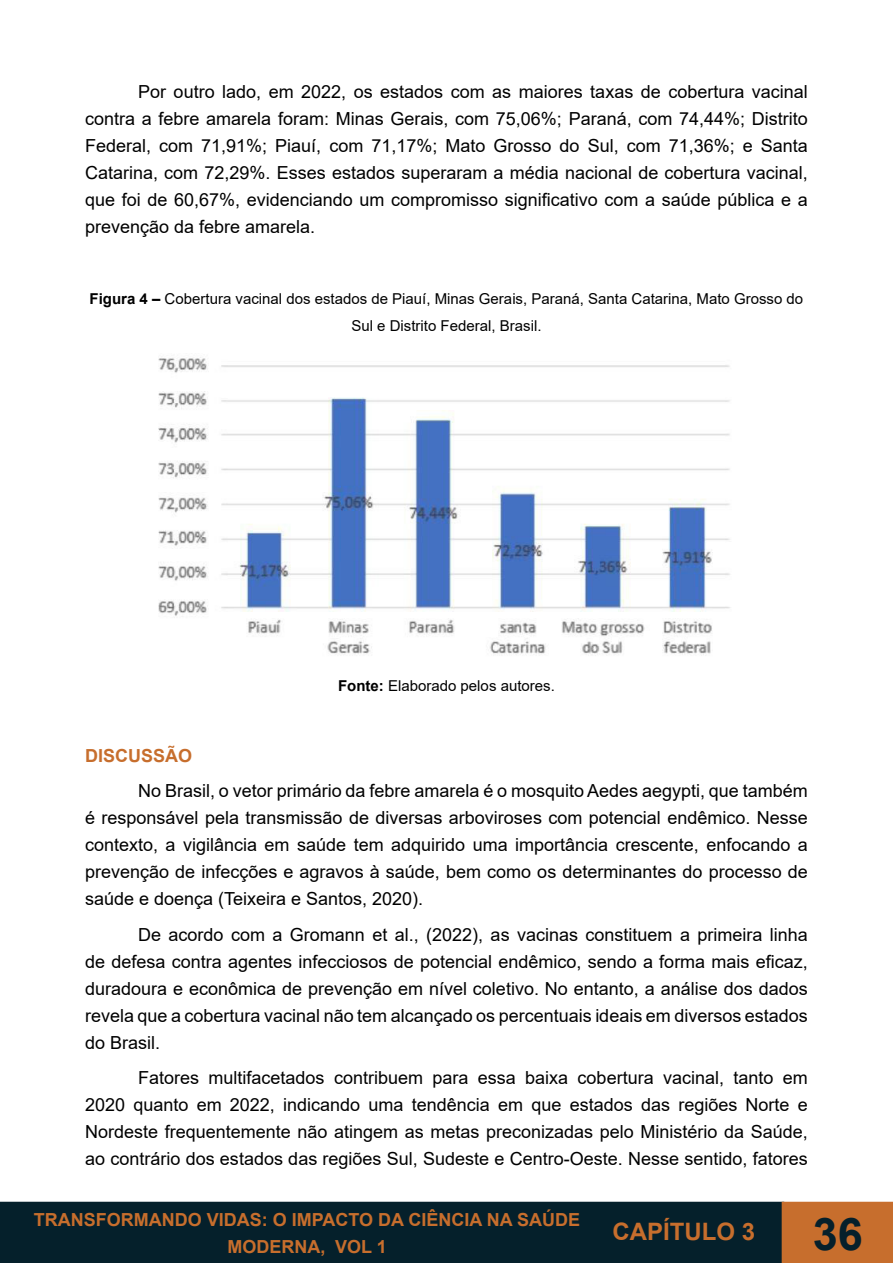
<style>
.page{position:relative;width:893px;height:1263px;background:#fff}
.page>*{position:absolute;margin:0;border:0;box-sizing:border-box;transform-origin:0 0}
.t1{font:700 45px "Arial";color:#05202b}
.t2{font:700 24px "Arial";color:#c76e2d}
.t3{font:18px/27px "Arial";color:#000;text-align:justify}
.t4{font:700 18px/27px "Arial";color:#c76e2d;text-align:center}
.t5{font:15px/27px "Arial";color:#000;text-align:center}
.s1{font-weight:700}
</style>
<div class="page">
<div style="left:1px;top:1202px;width:782px;height:60px;background:#05202b"></div>
<div style="left:0;top:1202px;width:784px;height:61px;border:2px solid #05202b"></div>
<div style="left:782px;top:1202px;width:111px;height:61px;background:#c76e2d"></div>
<img style="left:158px;top:357px;width:572px;height:298px">
<p class="t3" style="left:85px;top:78px;width:724px;text-indent:53px">Por outro lado, em 2022, os estados com as maiores taxas de cobertura vacinal contra a febre amarela foram: Minas Gerais, com 75,06%; Paraná, com 74,44%; Distrito Federal, com 71,91%; Piauí, com 71,17%; Mato Grosso do Sul, com 71,36%; e Santa Catarina, com 72,29%. Esses estados superaram a média nacional de cobertura vacinal, que foi de 60,67%, evidenciando um compromisso significativo com a saúde pública e a prevenção da febre amarela.</p>
<p class="t5" style="left:90px;top:285px;width:715px"><span class="s1">Figura 4 –</span> Cobertura vacinal dos estados de Piauí, Minas Gerais, Paraná, Santa Catarina, Mato Grosso do<br>Sul e Distrito Federal, Brasil.</p>
<p class="t5" style="left:338px;top:672px;width:218px"><span class="s1">Fonte:</span> Elaborado pelos autores.</p>
<p class="t4" style="left:85px;top:742px;width:109px">DISCUSSÃO</p>
<p class="t3" style="left:85px;top:777px;width:724px;text-indent:53px">No Brasil, o vetor primário da febre amarela é o mosquito Aedes aegypti, que também é responsável pela transmissão de diversas arboviroses com potencial endêmico. Nesse contexto, a vigilância em saúde tem adquirido uma importância crescente, enfocando a prevenção de infecções e agravos à saúde, bem como os determinantes do processo de saúde e doença (Teixeira e Santos, 2020).</p>
<p class="t3" style="left:85px;top:921px;width:724px;text-indent:53px">De acordo com a Gromann et al., (2022), as vacinas constituem a primeira linha de defesa contra agentes infecciosos de potencial endêmico, sendo a forma mais eficaz, duradoura e econômica de prevenção em nível coletivo. No entanto, a análise dos dados revela que a cobertura vacinal não tem alcançado os percentuais ideais em diversos estados do Brasil.</p>
<p class="t3" style="left:85px;top:1064px;width:724px;text-indent:53px">Fatores multifacetados contribuem para essa baixa cobertura vacinal, tanto em 2020 quanto em 2022, indicando uma tendência em que estados das regiões Norte e Nordeste frequentemente não atingem as metas preconizadas pelo Ministério da Saúde, ao contrário dos estados das regiões Sul, Sudeste e Centro-Oeste. Nesse sentido, fatores</p>
<p class="t4" style="left:34px;top:1206px;width:548px">TRANSFORMANDO VIDAS: O IMPACTO DA CIÊNCIA NA SAÚDE<br>MODERNA, VOL 1</p>
<h2 class="t2" style="left:612px;top:1215px;width:144px">CAPÍTULO 3</h2>
<h1 class="t1" style="left:813px;top:1202px;width:52px">36</h1>
</div>
